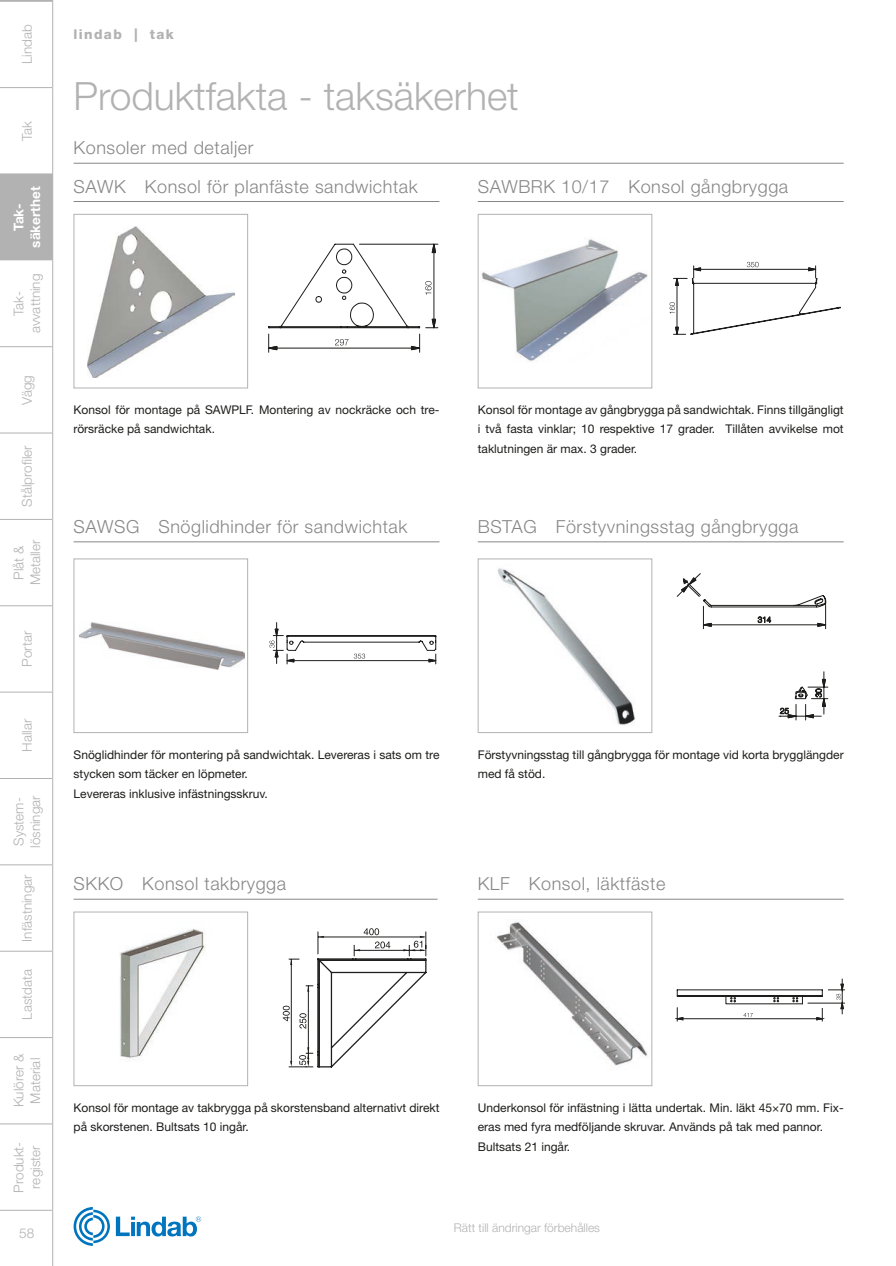
<style>
.page{position:relative;width:896px;height:1266px;background:#fff}
.page>*{position:absolute;margin:0;border:0;box-sizing:border-box;transform-origin:0 0}
.t1{font:300 39px "Helvetica Neue LT Pro";color:#b2b2b2}
.t2{font:300 18px "Helvetica Neue LT Pro";letter-spacing:.03em;color:#878787}
.t3{font:300 13.5px/16.5px "Helvetica Neue LT Pro";color:#b2b2b2}
.t4{font:700 13.5px/16.5px "Helvetica Neue LT Pro";color:#fff;text-align:center}
.t5{font:800 13.5px "Helvetica Neue LT Pro";letter-spacing:.1em;color:#b2b2b2}
.t6{font:12px/19.5px "Helvetica Neue LT Pro";color:#1d1d1b}
.t7{font:300 12px "Helvetica Neue LT Pro";color:#b2b2b2}
</style>
<div class="page">
<hr style="left:0;top:432px;width:52px;height:1px;background:#b2b2b2">
<hr style="left:0;top:605px;width:52px;height:1px;background:#b2b2b2">
<hr style="left:0;top:778px;width:52px;height:1px;background:#b2b2b2">
<hr style="left:0;top:950px;width:52px;height:1px;background:#b2b2b2">
<hr style="left:0;top:1037px;width:52px;height:1px;background:#b2b2b2">
<hr style="left:0;top:1123px;width:52px;height:1px;background:#b2b2b2">
<hr style="left:0;top:1209px;width:52px;height:1px;background:#b2b2b2">
<hr style="left:52px;top:347px;width:1px;height:86px;background:#b2b2b2">
<hr style="left:52px;top:433px;width:1px;height:86px;background:#b2b2b2">
<hr style="left:52px;top:519px;width:1px;height:86px;background:#b2b2b2">
<hr style="left:52px;top:605px;width:1px;height:87px;background:#b2b2b2">
<hr style="left:52px;top:692px;width:1px;height:86px;background:#b2b2b2">
<hr style="left:52px;top:778px;width:1px;height:86px;background:#b2b2b2">
<hr style="left:52px;top:864px;width:1px;height:87px;background:#b2b2b2">
<hr style="left:52px;top:951px;width:1px;height:86px;background:#b2b2b2">
<hr style="left:52px;top:1037px;width:1px;height:86px;background:#b2b2b2">
<hr style="left:52px;top:1123px;width:1px;height:87px;background:#b2b2b2">
<hr style="left:52px;top:1210px;width:1px;height:55px;background:#b2b2b2">
<hr style="left:0;top:519px;width:52px;height:1px;background:#b2b2b2">
<hr style="left:0;top:691px;width:52px;height:1px;background:#b2b2b2">
<hr style="left:0;top:864px;width:52px;height:1px;background:#b2b2b2">
<hr style="left:52px;top:260px;width:1px;height:86px;background:#b2b2b2">
<hr style="left:0;top:346px;width:53px;height:1px;background:#b2b2b2">
<svg style="left:116px;top:1216px;width:85px;height:20px"></svg>
<svg style="left:74px;top:1207px;width:36px;height:38px"></svg>
<img style="left:481px;top:239px;width:167px;height:122px">
<div style="left:477px;top:214px;width:175px;height:174px;border:1px solid #b2b2b2"></div>
<svg style="left:669px;top:262px;width:172px;height:73px"></svg>
<hr style="left:477px;top:201px;width:366px;height:1px;background:#878787">
<img style="left:87px;top:227px;width:147px;height:150px">
<div style="left:74px;top:214px;width:174px;height:174px;border:1px solid #b2b2b2"></div>
<svg style="left:268px;top:243px;width:170px;height:109px"></svg>
<hr style="left:359px;top:244px;width:79px;height:1px;background:#1d1d1b">
<hr style="left:74px;top:201px;width:365px;height:1px;background:#878787">
<img style="left:497px;top:568px;width:138px;height:157px">
<div style="left:477px;top:558px;width:175px;height:175px;border:1px solid #b2b2b2"></div>
<svg style="left:676px;top:573px;width:151px;height:56px"></svg>
<hr style="left:477px;top:541px;width:366px;height:1px;background:#878787">
<img style="left:79px;top:622px;width:165px;height:47px">
<div style="left:74px;top:558px;width:174px;height:175px;border:1px solid #b2b2b2"></div>
<svg style="left:269px;top:622px;width:168px;height:42px"></svg>
<hr style="left:74px;top:541px;width:365px;height:1px;background:#878787">
<img style="left:119px;top:928px;width:87px;height:131px">
<div style="left:74px;top:911px;width:174px;height:174px;border:1px solid #b2b2b2"></div>
<svg style="left:283px;top:928px;width:143px;height:139px"></svg>
<hr style="left:74px;top:898px;width:363px;height:1px;background:#878787">
<img style="left:496px;top:921px;width:152px;height:145px">
<div style="left:477px;top:911px;width:175px;height:174px;border:1px solid #b2b2b2"></div>
<svg style="left:676px;top:978px;width:168px;height:43px"></svg>
<hr style="left:477px;top:898px;width:366px;height:1px;background:#878787">
<svg style="left:778px;top:671px;width:50px;height:49px"></svg>
<hr style="left:74px;top:163px;width:769px;height:1px;background:#878787">
<svg style="left:0;top:0;width:53px;height:260px"></svg>
<p class="t3" style="left:18px;top:64px;width:41px;rotate:-90deg">Lindab</p>
<p class="t3" style="left:18px;top:141px;width:21px;rotate:-90deg">Tak</p>
<p class="t4" style="left:10px;top:248px;width:63px;rotate:-90deg">Tak&shy;säkerthet</p>
<p class="t3" style="left:10px;top:333px;width:61px;text-align:center;rotate:-90deg">Tak&shy;avvattning</p>
<p class="t3" style="left:18px;top:404px;width:31px;rotate:-90deg">Vägg</p>
<p class="t3" style="left:18px;top:506px;width:63px;rotate:-90deg">Stålprofiler</p>
<p class="t3" style="left:10px;top:585px;width:47px;text-align:center;rotate:-90deg">Plåt &amp;<br>Metaller</p>
<p class="t3" style="left:18px;top:666px;width:37px;rotate:-90deg">Portar</p>
<p class="t3" style="left:18px;top:751px;width:34px;rotate:-90deg">Hallar</p>
<p class="t3" style="left:10px;top:847px;width:54px;rotate:-90deg">System&shy;lösningar</p>
<p class="t3" style="left:18px;top:941px;width:69px;rotate:-90deg">Infästningar</p>
<p class="t3" style="left:18px;top:1019px;width:52px;rotate:-90deg">Lastdata</p>
<p class="t3" style="left:10px;top:1107px;width:55px;rotate:-90deg">Kulörer &amp;<br>Material</p>
<p class="t3" style="left:10px;top:1192px;width:52px;rotate:-90deg">Produkt&shy;register</p>
<p class="t3" style="left:19px;top:1224px;width:17px">58</p>
<p class="t5" style="left:74px;top:27px;width:102px">lindab | tak</p>
<h1 class="t1" style="left:74px;top:72px;width:446px">Produktfakta - taksäkerhet</h1>
<h2 class="t2" style="left:74px;top:137px;width:181px">Konsoler med detaljer</h2>
<h2 class="t2" style="left:74px;top:175px;width:346px">SAWK Konsol för planfäste sandwichtak</h2>
<h2 class="t2" style="left:477px;top:175px;width:312px">SAWBRK 10/17 Konsol gångbrygga</h2>
<p class="t6" style="left:74px;top:399px;width:367px">Konsol för montage på SAWPLF. Montering av nockräcke och tre&shy;rörsräcke på sandwichtak.</p>
<h2 class="t2" style="left:74px;top:515px;width:335px">SAWSG Snöglidhinder för sandwichtak</h2>
<p class="t6" style="left:477px;top:399px;width:367px;text-align:justify">Konsol för montage av gångbrygga på sandwichtak. Finns tillgängligt i två fasta vinklar; 10 respektive 17 grader. Tillåten avvikelse mot taklutningen är max. 3 grader.</p>
<h2 class="t2" style="left:477px;top:515px;width:322px">BSTAG Förstyvningsstag gångbrygga</h2>
<p class="t6" style="left:74px;top:744px;width:367px">Snöglidhinder för montering på sandwichtak. Levereras i sats om tre stycken som täcker en löpmeter.<br>Levereras inklusive infästningsskruv.</p>
<h2 class="t2" style="left:74px;top:873px;width:214px">SKKO Konsol takbrygga</h2>
<p class="t6" style="left:477px;top:744px;width:367px">Förstyvningsstag till gångbrygga för montage vid korta brygglängder med få stöd.</p>
<h2 class="t2" style="left:477px;top:873px;width:189px">KLF Konsol, läktfäste</h2>
<p class="t6" style="left:74px;top:1097px;width:367px">Konsol för montage av takbrygga på skorstensband alternativt direkt på skorstenen. Bultsats 10 ingår.</p>
<p class="t6" style="left:477px;top:1097px;width:367px">Underkonsol för infästning i lätta undertak. Min. läkt 45×70 mm. Fix&shy;eras med fyra medföljande skruvar. Används på tak med pannor.<br>Bultsats 21 ingår.</p>
<p class="t7" style="left:454px;top:1220px;width:148px">Rätt till ändringar förbehålles</p>
</div>
